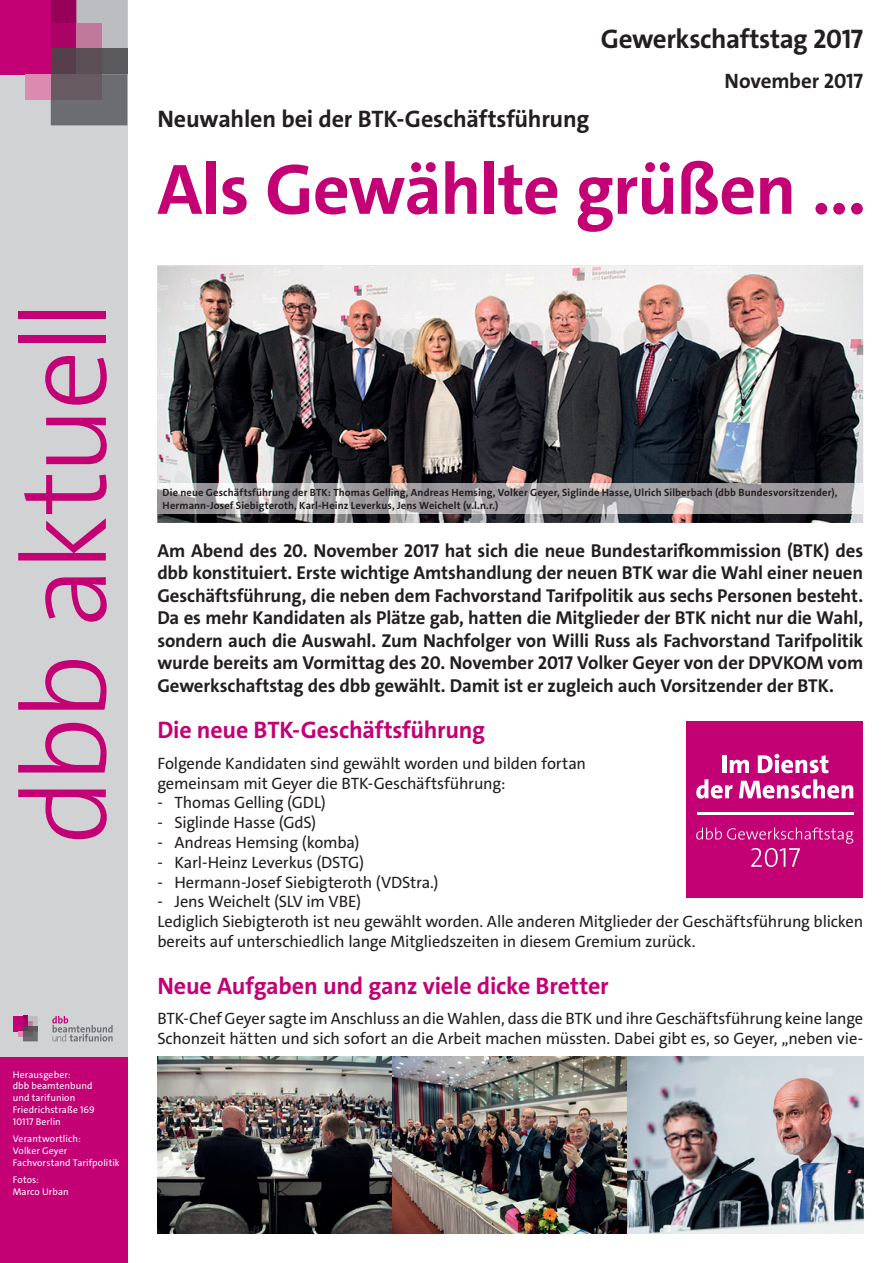
<style>
.page{position:relative;width:893px;height:1263px;background:#fff}
.page>*{position:absolute;margin:0;border:0;box-sizing:border-box;transform-origin:0 0}
.t1{font:300 120px "The Sans C4 s";letter-spacing:-.04em;color:#c30175}
.t2{font:700 72px "The Sans C4 s";letter-spacing:-.02em;color:#c30175}
.t3{font:700 27px "The Sans C4 s";letter-spacing:-.015em;color:#231f20}
.t4{font:700 24px "The Sans C4 s";letter-spacing:-.01em;color:#c30175}
.t5{font:700 24px "The Sans C4 s";letter-spacing:-.01em;color:#231f20}
.t6{font:700 21px "The Sans C4 s";letter-spacing:-.005em;color:#231f20}
.t7{font:700 18.75px/22.5px "The Sans C4 s";letter-spacing:-.005em;color:#231f20;text-align:justify}
.t8{font:16.5px/19.8px "The Sans C4 s";letter-spacing:-.01em;color:#231f20}
.t9{font:700 10.5px/12.6px "The Sans C4 s";letter-spacing:.015em;color:#231f20}
.t10{font:9.75px/11.7px "The Sans C4 s";letter-spacing:.01em;color:#fff}
</style>
<div class="page">
<div style="left:0;top:0;width:127px;height:1263px;background:#d1d2d4"></div>
<div style="left:0;top:0;width:51px;height:74px;background:#c30175"></div>
<div style="left:51px;top:0;width:25px;height:23px;background:#970059"></div>
<div style="left:51px;top:23px;width:25px;height:26px;background:#ac0167"></div>
<div style="left:51px;top:49px;width:25px;height:25px;background:#573e4b"></div>
<svg style="left:76px;top:0;width:51px;height:49px;background:#baa8b3"></svg>
<div style="left:76px;top:49px;width:26px;height:25px;background:#5c5056"></div>
<div style="left:102px;top:49px;width:25px;height:25px;background:#5a5a5d"></div>
<svg style="left:51px;top:74px;width:76px;height:51px;background:#6a666b"></svg>
<div style="left:25px;top:74px;width:26px;height:26px;background:#dc8bb0"></div>
<div style="left:0;top:1057px;width:127px;height:206px;background:#c30175"></div>
<svg style="left:52px;top:1016px;width:61px;height:25px"></svg>
<div style="left:13px;top:1016px;width:10px;height:15px;background:#c30175"></div>
<svg style="left:18px;top:1016px;width:20px;height:25px"></svg>
<img style="left:157px;top:1057px;width:236px;height:176px">
<img style="left:393px;top:1057px;width:235px;height:176px">
<img style="left:628px;top:1057px;width:235px;height:176px">
<img style="left:157px;top:265px;width:706px;height:258px">
<img style="left:157px;top:483px;width:706px;height:31px">
<div style="left:686px;top:721px;width:177px;height:177px;background:#c30175"></div>
<hr style="left:723px;top:755px;width:4px;height:18px;background:#fff">
<svg style="left:730px;top:760px;width:19px;height:13px"></svg>
<svg style="left:758px;top:754px;width:70px;height:19px"></svg>
<svg style="left:696px;top:779px;width:36px;height:20px"></svg>
<svg style="left:739px;top:779px;width:114px;height:20px"></svg>
<hr style="left:697px;top:812px;width:156px;height:3px;background:#fff">
<svg style="left:696px;top:827px;width:157px;height:40px"></svg>
<h1 class="t1" style="left:-12px;top:845px;width:547px;rotate:-90deg">dbb aktuell</h1>
<p class="t10" style="left:13px;top:1069px;width:84px">Herausgeber:<br>dbb beamtenbund und tarifunion<br>Friedrichstraße 169<br>10117 Berlin</p>
<p class="t10" style="left:13px;top:1133px;width:108px">Verantwortlich:<br>Volker Geyer<br>Fachvorstand Tarifpolitik</p>
<p class="t10" style="left:13px;top:1174px;width:57px">Fotos:<br>Marco Urban</p>
<h3 class="t5" style="left:157px;top:103px;width:433px">Neuwahlen bei der BTK-Geschäftsführung</h3>
<h3 class="t3" style="left:601px;top:21px;width:264px">Gewerkschaftstag 2017</h3>
<p class="t6" style="left:725px;top:68px;width:140px">November 2017</p>
<h2 class="t2" style="left:157px;top:143px;width:710px">Als Gewählte grüßen ...</h2>
<p class="t9" style="left:163px;top:486px;width:676px">Die neue Geschäftsführung der BTK: Thomas Gelling, Andreas Hemsing, Volker Geyer, Siglinde Hasse, Ulrich Silberbach (dbb Bundesvorsitzender),<br>Hermann-Josef Siebigteroth, Karl-Heinz Leverkus, Jens Weichelt (v.l.n.r.)</p>
<p class="t7" style="left:157px;top:539px;width:707px">Am Abend des 20. November 2017 hat sich die neue Bundestarifkommission (BTK) des dbb konstituiert. Erste wichtige Amtshandlung der neuen BTK war die Wahl einer neuen Geschäftsführung, die neben dem Fachvorstand Tarifpolitik aus sechs Personen besteht.<br>Da es mehr Kandidaten als Plätze gab, hatten die Mitglieder der BTK nicht nur die Wahl, sondern auch die Auswahl. Zum Nachfolger von Willi Russ als Fachvorstand Tarifpolitik wurde bereits am Vormittag des 20. November 2017 Volker Geyer von der DPVKOM vom Gewerkschaftstag des dbb gewählt. Damit ist er zugleich auch Vorsitzender der BTK.</p>
<h3 class="t4" style="left:157px;top:715px;width:329px">Die neue BTK-Geschäftsführung</h3>
<p class="t8" style="left:157px;top:753px;width:430px">Folgende Kandidaten sind gewählt worden und bilden fortan gemeinsam mit Geyer die BTK-Geschäftsführung:</p>
<p class="t8" style="left:157px;top:793px;width:170px">- Thomas Gelling (GDL)</p>
<p class="t8" style="left:157px;top:813px;width:160px">- Siglinde Hasse (GdS)</p>
<p class="t8" style="left:157px;top:833px;width:204px">- Andreas Hemsing (komba)</p>
<p class="t8" style="left:157px;top:852px;width:208px">- Karl-Heinz Leverkus (DSTG)</p>
<p class="t8" style="left:157px;top:872px;width:283px">- Hermann-Josef Siebigteroth (VDStra.)</p>
<p class="t8" style="left:157px;top:892px;width:707px">- Jens Weichelt (SLV im VBE)<br>Lediglich Siebigteroth ist neu gewählt worden. Alle anderen Mitglieder der Geschäftsführung blicken bereits auf unterschiedlich lange Mitgliedszeiten in diesem Gremium zurück.</p>
<h3 class="t4" style="left:157px;top:970px;width:453px">Neue Aufgaben und ganz viele dicke Bretter</h3>
<p class="t8" style="left:157px;top:1009px;width:707px">BTK-Chef Geyer sagte im Anschluss an die Wahlen, dass die BTK und ihre Geschäftsführung keine lange<br>Schonzeit hätten und sich sofort an die Arbeit machen müssten. Dabei gibt es, so Geyer, „neben vie-</p>
</div>
